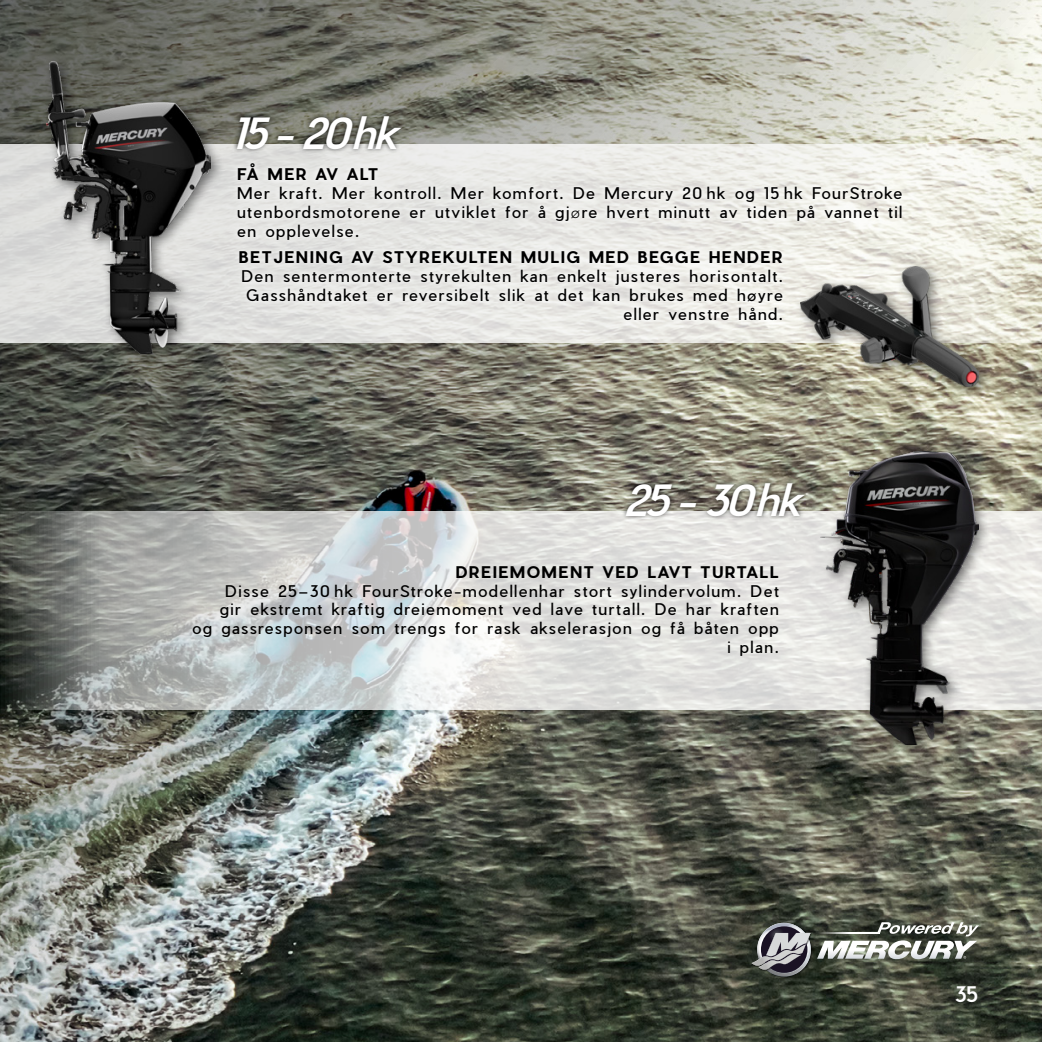
<style>
.page{position:relative;width:1042px;height:1042px;background:#fff}
.page>*{position:absolute;margin:0;border:0;box-sizing:border-box;transform-origin:0 0}
.t1{font:italic 500 42px "Pier Sans";letter-spacing:-.03em;color:#fff}
.t2{font:500 21px "Pier Sans";color:#fff}
.t3{font:15.75px/18.9px "Pier Sans";letter-spacing:.1em;color:#000;text-align:right}
.t4{font:700 15.75px "Pier Sans";letter-spacing:.1em;color:#000}
.t5{font:700 15.75px "Pier Sans";letter-spacing:.05em;color:#000}
.s1{font-family:"Avenir LT Std";font-weight:300}
.s2{font-family:"Avenir LT Std";font-weight:500}
</style>
<div class="page">
<img style="left:0;top:0;width:1042px;height:1042px">
<svg style="left:0;top:511px;width:1042px;height:198px;background:#c7c9c7"></svg>
<svg style="left:0;top:144px;width:1042px;height:198px"></svg>
<div style="left:41px;top:54px;width:184px;height:314px;background:#000;opacity:.5"></div>
<img style="left:47px;top:61px;width:164px;height:293px">
<div style="left:794px;top:259px;width:199px;height:141px;background:#000;opacity:.5"></div>
<img style="left:800px;top:266px;width:179px;height:121px">
<div style="left:815px;top:445px;width:177px;height:314px;background:#000;opacity:.5"></div>
<img style="left:820px;top:452px;width:159px;height:292px">
<img style="left:756px;top:921px;width:57px;height:58px">
<svg style="left:751px;top:923px;width:60px;height:53px;background:#747577"></svg>
<svg style="left:817px;top:922px;width:162px;height:37px"></svg>
<svg style="left:817px;top:932px;width:62px;height:1px"></svg>
<div style="left:231px;top:157px;width:677px;height:89px;background:#fff;opacity:.75"></div>
<div style="left:233px;top:245px;width:555px;height:82px;background:#fff;opacity:.75"></div>
<div style="left:232px;top:111px;width:174px;height:43px;background:#000;opacity:.75"></div>
<div style="left:621px;top:478px;width:189px;height:43px;background:#000;opacity:.75"></div>
<h1 class="t1" style="left:230px;top:105px;width:167px">15 - 20hk</h1>
<p class="t5" style="left:237px;top:163px;width:142px">FÅ MER AV ALT</p>
<p class="t3" style="left:237px;top:184px;width:666px;text-align:justify">Mer kraft. Mer kontroll. Mer komfort. De Mercury 20 hk og 15 hk FourStroke utenbordsmotorene er utviklet for å gj<span class="s1">ø</span>re hvert minutt av tiden på vannet til en opplevelse.</p>
<p class="t4" style="left:239px;top:247px;width:545px">BETJENING AV STYREKULTEN MULIG MED BEGGE HENDER</p>
<p class="t3" style="left:241px;top:267px;width:543px">Den sentermonterte styrekulten kan enkelt justeres horisontalt.<br>Gasshåndtaket er reversibelt slik at det kan brukes med h<span class="s2">ø</span>yre eller venstre hånd.</p>
<h1 class="t1" style="left:624px;top:472px;width:177px">25 - 30hk</h1>
<p class="t4" style="left:456px;top:561px;width:324px">DREIEMOMENT VED LAVT TURTALL</p>
<p class="t3" style="left:192px;top:581px;width:588px">Disse 25–30 hk FourStroke-modellenhar stort sylindervolum. Det<br>gir ekstremt kraftig dreiemoment ved lave turtall. De har kraften<br>og gassresponsen som trengs for rask akselerasjon og få båten opp i plan.</p>
<h2 class="t2" style="left:955px;top:980px;width:25px">35</h2>
</div>
